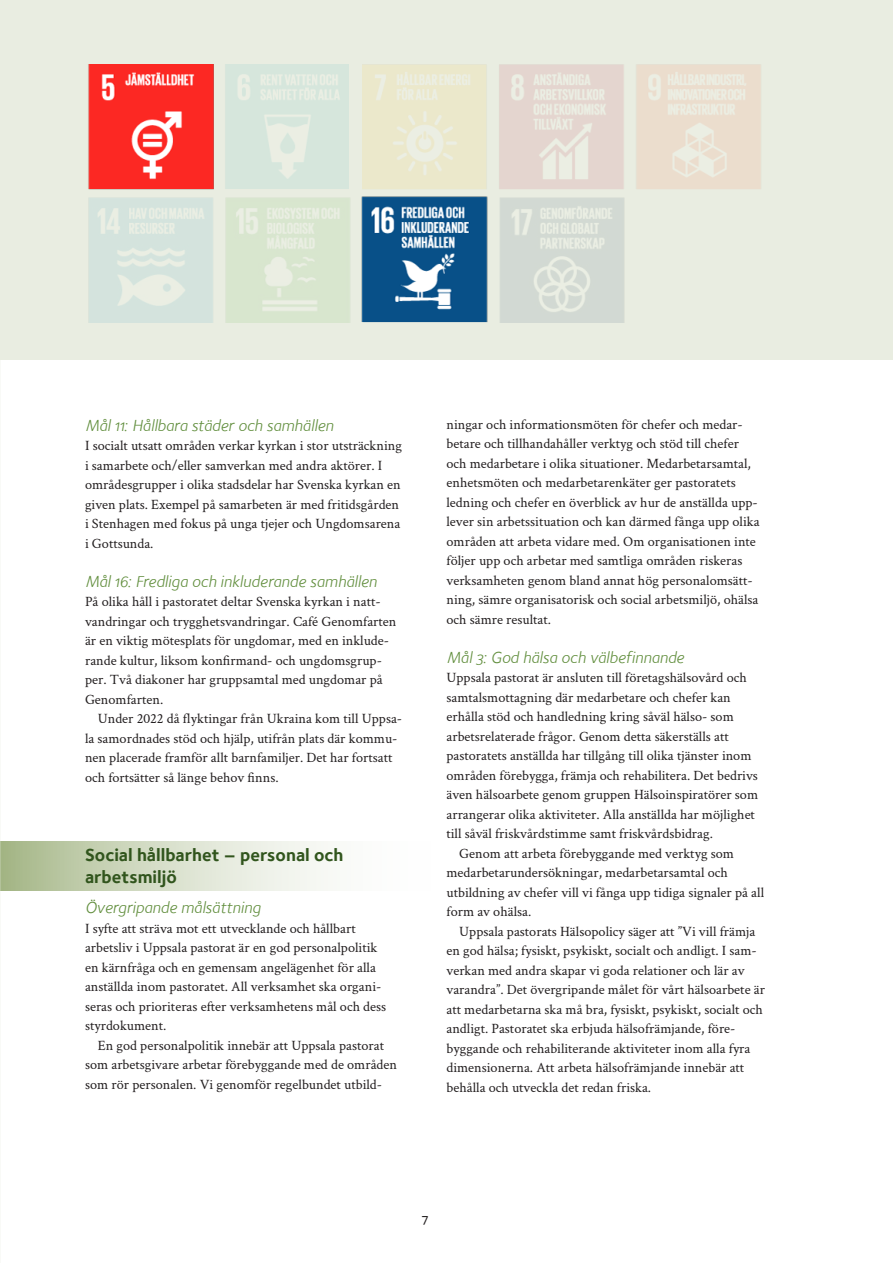
<style>
.page{position:relative;width:893px;height:1263px;background:#fff}
.page>*{position:absolute;margin:0;border:0;box-sizing:border-box;transform-origin:0 0}
.t1{font:18px/21.6px "Foundry Sterling Bold OSF";color:#31551d}
.t2{font:16.5px "Foundry Sterling Book Italic OSF";color:#618e3d}
.t3{font:14.25px/19.5px "Crimson Svk";color:#231f20}
.t4{font:13.5px "Foundry Sterling Medium OSF";color:#231f20}
</style>
<div class="page">
<svg style="left:0;top:841px;width:328px;height:50px;background:#d3dcc5"></svg>
<div style="left:0;top:0;width:893px;height:359px;background:#e9ede1"></div>
<img style="left:88px;top:64px;width:261px;height:125px">
<img style="left:362px;top:64px;width:399px;height:125px">
<img style="left:88px;top:197px;width:536px;height:125px">
<img style="left:88px;top:65px;width:127px;height:125px">
<img style="left:357px;top:196px;width:140px;height:126px">
<p class="t2" style="left:85px;top:416px;width:250px">Mål 11: Hållbara städer och samhällen</p>
<p class="t3" style="left:85px;top:435px;width:318px">I socialt utsatt områden verkar kyrkan i stor utsträckning i samarbete och/eller samverkan med andra aktörer. I områdesgrupper i olika stadsdelar har Svenska kyrkan en given plats. Exempel på samarbeten är med fritidsgården i Stenhagen med fokus på unga tjejer och Ungdomsarena i Gottsunda.</p>
<p class="t2" style="left:85px;top:572px;width:293px">Mål 16: Fredliga och inkluderande samhällen</p>
<p class="t3" style="left:85px;top:591px;width:313px">På olika håll i pastoratet deltar Svenska kyrkan i natt&shy;vandringar och trygghetsvandringar. Café Genomfarten är en viktig mötesplats för ungdomar, med en inklude&shy;rande kultur, liksom konfirmand- och ungdomsgrup&shy;per. Två diakoner har gruppsamtal med ungdomar på Genomfarten.</p>
<p class="t3" style="left:85px;top:708px;width:319px;text-indent:13px">Under 2022 då flyktingar från Ukraina kom till Uppsa&shy;la samordnades stöd och hjälp, utifrån plats där kommu&shy;nen placerade framför allt barnfamiljer. Det har fortsatt och fortsätter så länge behov finns.</p>
<p class="t1" style="left:85px;top:844px;width:260px">Social hållbarhet – personal och arbetsmiljö</p>
<p class="t2" style="left:85px;top:898px;width:177px">Övergripande målsättning</p>
<p class="t3" style="left:85px;top:918px;width:303px">I syfte att sträva mot ett utvecklande och hållbart arbetsliv i Uppsala pastorat är en god personalpolitik en kärnfråga och en gemensam angelägenhet för alla anställda inom pastoratet. All verksamhet ska organi&shy;seras och prioriteras efter verksamhetens mål och dess styrdokument.</p>
<p class="t3" style="left:85px;top:1035px;width:313px;text-indent:13px">En god personalpolitik innebär att Uppsala pastorat som arbetsgivare arbetar förebyggande med de områden som rör personalen. Vi genomför regelbundet utbild-</p>
<p class="t3" style="left:446px;top:414px;width:315px">ningar och informationsmöten för chefer och medar&shy;betare och tillhandahåller verktyg och stöd till chefer och medarbetare i olika situationer. Medarbetarsamtal, enhetsmöten och medarbetarenkäter ger pastoratets ledning och chefer en överblick av hur de anställda upp&shy;lever sin arbetssituation och kan därmed fånga upp olika områden att arbeta vidare med. Om organisationen inte följer upp och arbetar med samtliga områden riskeras verksamheten genom bland annat hög personalomsätt&shy;ning, sämre organisatorisk och social arbetsmiljö, ohälsa och sämre resultat.</p>
<p class="t2" style="left:446px;top:648px;width:239px">Mål 3: God hälsa och välbefinnande</p>
<p class="t3" style="left:446px;top:667px;width:313px">Uppsala pastorat är ansluten till företagshälsovård och samtalsmottagning där medarbetare och chefer kan erhålla stöd och handledning kring såväl hälso- som arbetsrelaterade frågor. Genom detta säkerställs att pastoratets anställda har tillgång till olika tjänster inom områden förebygga, främja och rehabilitera. Det bedrivs även hälsoarbete genom gruppen Hälsoinspiratörer som arrangerar olika aktiviteter. Alla anställda har möjlighet till såväl friskvårdstimme samt friskvårdsbidrag.</p>
<p class="t3" style="left:446px;top:843px;width:319px;text-indent:13px">Genom att arbeta förebyggande med verktyg som medarbetarundersökningar, medarbetarsamtal och utbildning av chefer vill vi fånga upp tidiga signaler på all form av ohälsa.</p>
<p class="t3" style="left:446px;top:921px;width:320px;text-indent:13px">Uppsala pastorats Hälsopolicy säger att ”Vi vill främja en god hälsa; fysiskt, psykiskt, socialt och andligt. I sam&shy;verkan med andra skapar vi goda relationer och lär av varandra”. Det övergripande målet för vårt hälsoarbete är att medarbetarna ska må bra, fysiskt, psykiskt, socialt och andligt. Pastoratet ska erbjuda hälsofrämjande, före&shy;byggande och rehabiliterande aktiviteter inom alla fyra dimensionerna. Att arbeta hälsofrämjande innebär att behålla och utveckla det redan friska.</p>
<p class="t4" style="left:422px;top:1210px;width:8px">7</p>
</div>
